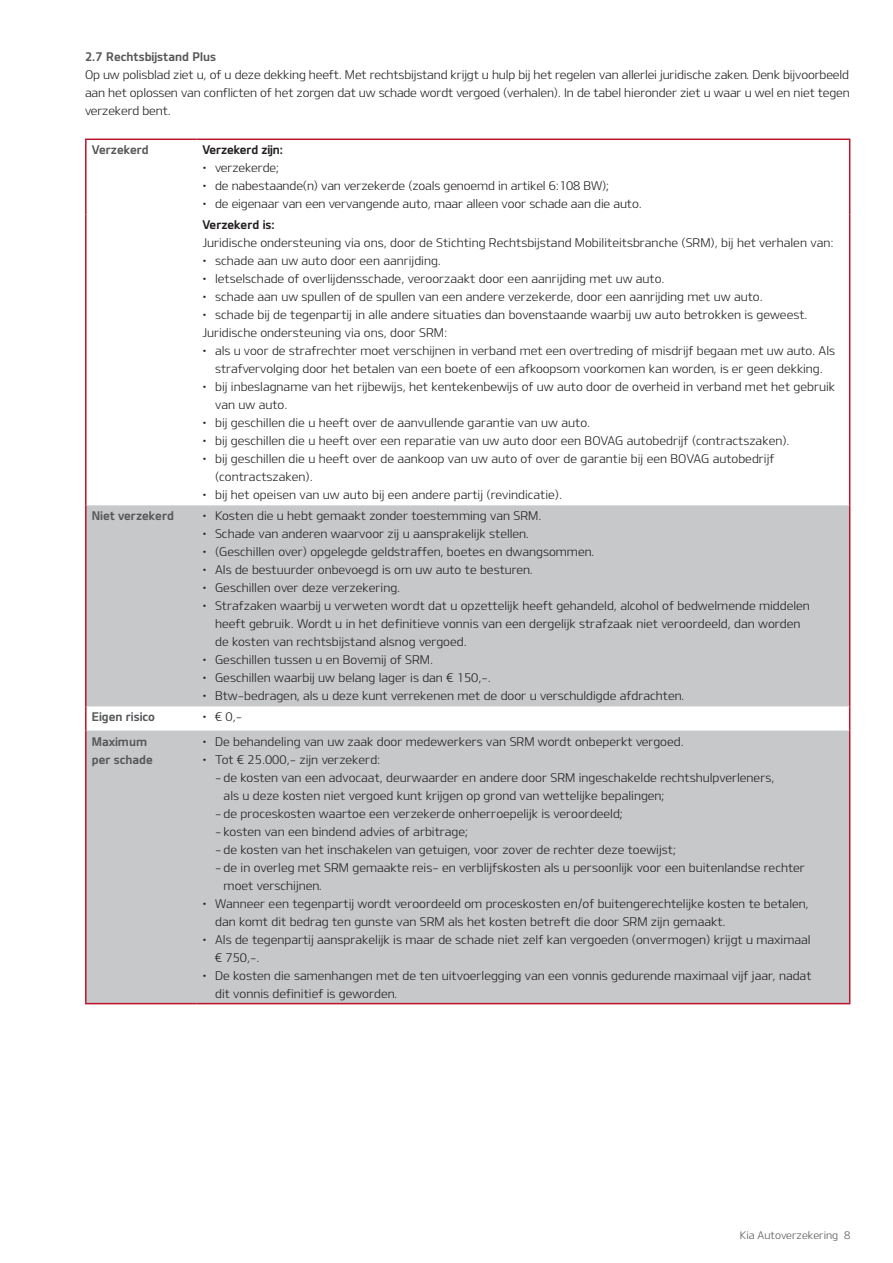
<style>
.page{position:relative;width:893px;height:1263px;background:#fff}
.page>*{position:absolute;margin:0;border:0;box-sizing:border-box;transform-origin:0 0}
.t1{font:12px/18px "Kia OTFL";color:#231f20}
.t2{font:12px/18px "Kia OTFB";color:#57585a}
.t3{font:12px "Kia OTFB";letter-spacing:-.01em;color:#231f20}
.t4{font:10.5px "Kia OTFL";color:#57585a}
</style>
<div class="page">
<div style="left:87px;top:505px;width:762px;height:498px;background:#c7c8ca"></div>
<hr style="left:85px;top:140px;width:2px;height:74px;background:#bc142a">
<hr style="left:85px;top:139px;width:111px;height:1px;background:#bc142a">
<hr style="left:196px;top:139px;width:654px;height:1px;background:#bc142a">
<hr style="left:849px;top:140px;width:1px;height:74px;background:#bc142a">
<hr style="left:85px;top:214px;width:2px;height:291px;background:#bc142a">
<hr style="left:85px;top:505px;width:2px;height:201px;background:#bc142a">
<hr style="left:849px;top:214px;width:1px;height:291px;background:#bc142a">
<hr style="left:849px;top:505px;width:1px;height:201px;background:#bc142a">
<hr style="left:85px;top:706px;width:2px;height:24px;background:#bc142a">
<svg style="left:849px;top:706px;width:1px;height:24px"></svg>
<hr style="left:85px;top:730px;width:2px;height:273px;background:#bc142a">
<hr style="left:849px;top:730px;width:1px;height:273px;background:#bc142a">
<hr style="left:85px;top:1003px;width:111px;height:1px;background:#bc142a">
<hr style="left:196px;top:1003px;width:654px;height:1px;background:#bc142a">
<p class="t2" style="left:85px;top:47px;width:132px">2.7 Rechtsbijstand Plus</p>
<p class="t1" style="left:85px;top:65px;width:766px;text-align:justify">Op uw polisblad ziet u, of u deze dekking heeft. Met rechtsbijstand krijgt u hulp bij het regelen van allerlei juridische zaken. Denk bijvoorbeeld aan het oplossen van conflicten of het zorgen dat uw schade wordt vergoed (verhalen). In de tabel hieronder ziet u waar u wel en niet tegen verzekerd bent.</p>
<p class="t2" style="left:92px;top:141px;width:58px">Verzekerd</p>
<p class="t3" style="left:202px;top:142px;width:82px">Verzekerd zijn:</p>
<p class="t1" style="left:202px;top:159px;width:78px">• verzekerde;</p>
<p class="t1" style="left:202px;top:177px;width:408px">• de nabestaande(n) van verzekerde (zoals genoemd in artikel 6:108 BW);</p>
<p class="t1" style="left:202px;top:195px;width:441px">• de eigenaar van een vervangende auto, maar alleen voor schade aan die auto.</p>
<p class="t3" style="left:202px;top:217px;width:74px">Verzekerd is:</p>
<p class="t1" style="left:202px;top:234px;width:633px">Juridische ondersteuning via ons, door de Stichting Rechtsbijstand Mobiliteitsbranche (SRM), bij het verhalen van:</p>
<p class="t1" style="left:202px;top:252px;width:240px">• schade aan uw auto door een aanrijding.</p>
<p class="t1" style="left:202px;top:270px;width:464px">• letselschade of overlijdensschade, veroorzaakt door een aanrijding met uw auto.</p>
<p class="t1" style="left:202px;top:288px;width:562px">• schade aan uw spullen of de spullen van een andere verzekerde, door een aanrijding met uw auto.</p>
<p class="t1" style="left:202px;top:306px;width:607px">• schade bij de tegenpartij in alle andere situaties dan bovenstaande waarbij uw auto betrokken is geweest.<br>Juridische ondersteuning via ons, door SRM:</p>
<p class="t1" style="left:202px;top:342px;width:634px;text-align:center">• als u voor de strafrechter moet verschijnen in verband met een overtreding of misdrijf begaan met uw auto. Als strafvervolging door het betalen van een boete of een afkoopsom voorkomen kan worden, is er geen dekking.</p>
<p class="t1" style="left:215px;top:378px;width:622px;text-indent:-13px">• bij inbeslagname van het rijbewijs, het kentekenbewijs of uw auto door de overheid in verband met het gebruik van uw auto.</p>
<p class="t1" style="left:202px;top:414px;width:389px">• bij geschillen die u heeft over de aanvullende garantie van uw auto.</p>
<p class="t1" style="left:202px;top:432px;width:589px">• bij geschillen die u heeft over een reparatie van uw auto door een BOVAG autobedrijf (contractszaken).</p>
<p class="t1" style="left:215px;top:450px;width:561px;text-indent:-13px">• bij geschillen die u heeft over de aankoop van uw auto of over de garantie bij een BOVAG autobedrijf (contractszaken).</p>
<p class="t1" style="left:202px;top:486px;width:361px">• bij het opeisen van uw auto bij een andere partij (revindicatie).</p>
<p class="t2" style="left:92px;top:507px;width:84px">Niet verzekerd</p>
<p class="t1" style="left:202px;top:507px;width:341px">• Kosten die u hebt gemaakt zonder toestemming van SRM.</p>
<p class="t1" style="left:202px;top:525px;width:328px">• Schade van anderen waarvoor zij u aansprakelijk stellen.</p>
<p class="t1" style="left:202px;top:543px;width:393px">• (Geschillen over) opgelegde geldstraffen, boetes en dwangsommen.</p>
<p class="t1" style="left:202px;top:561px;width:332px">• Als de bestuurder onbevoegd is om uw auto te besturen.</p>
<p class="t1" style="left:202px;top:579px;width:199px">• Geschillen over deze verzekering.</p>
<p class="t1" style="left:215px;top:597px;width:596px;text-indent:-13px">• Strafzaken waarbij u verweten wordt dat u opzettelijk heeft gehandeld, alcohol of bedwelmende middelen heeft gebruik. Wordt u in het definitieve vonnis van een dergelijk strafzaak niet veroordeeld, dan worden de kosten van rechtsbijstand alsnog vergoed.</p>
<p class="t1" style="left:202px;top:651px;width:232px">• Geschillen tussen u en Bovemij of SRM.</p>
<p class="t1" style="left:202px;top:669px;width:290px">• Geschillen waarbij uw belang lager is dan € 150,-.</p>
<p class="t1" style="left:202px;top:687px;width:483px">• Btw-bedragen, als u deze kunt verrekenen met de door u verschuldigde afdrachten.</p>
<p class="t2" style="left:92px;top:708px;width:65px">Eigen risico</p>
<p class="t1" style="left:202px;top:708px;width:41px">• € 0,-</p>
<p class="t2" style="left:92px;top:732px;width:63px">Maximum per schade</p>
<p class="t1" style="left:202px;top:732px;width:483px">• De behandeling van uw zaak door medewerkers van SRM wordt onbeperkt vergoed.</p>
<p class="t1" style="left:202px;top:750px;width:180px">• Tot € 25.000,- zijn verzekerd:</p>
<p class="t1" style="left:224px;top:768px;width:552px;text-indent:-9px">- de kosten van een advocaat, deurwaarder en andere door SRM ingeschakelde rechtshulpverleners, als u deze kosten niet vergoed kunt krijgen op grond van wettelijke bepalingen;</p>
<p class="t1" style="left:215px;top:804px;width:409px">- de proceskosten waartoe een verzekerde onherroepelijk is veroordeeld;</p>
<p class="t1" style="left:215px;top:822px;width:255px">- kosten van een bindend advies of arbitrage;</p>
<p class="t1" style="left:215px;top:840px;width:462px">- de kosten van het inschakelen van getuigen, voor zover de rechter deze toewijst;</p>
<p class="t1" style="left:224px;top:858px;width:583px;text-indent:-9px">- de in overleg met SRM gemaakte reis- en verblijfskosten als u persoonlijk voor een buitenlandse rechter moet verschijnen.</p>
<p class="t1" style="left:215px;top:894px;width:595px;text-indent:-13px">• Wanneer een tegenpartij wordt veroordeeld om proceskosten en/of buitengerechtelijke kosten te betalen, dan komt dit bedrag ten gunste van SRM als het kosten betreft die door SRM zijn gemaakt.</p>
<p class="t1" style="left:215px;top:930px;width:597px;text-indent:-13px">• Als de tegenpartij aansprakelijk is maar de schade niet zelf kan vergoeden (onvermogen) krijgt u maximaal € 750,-.</p>
<p class="t1" style="left:215px;top:966px;width:598px;text-indent:-13px">• De kosten die samenhangen met de ten uitvoerlegging van een vonnis gedurende maximaal vijf jaar, nadat dit vonnis definitief is geworden.</p>
<p class="t4" style="left:740px;top:1228px;width:112px">Kia Autoverzekering 8</p>
</div>
